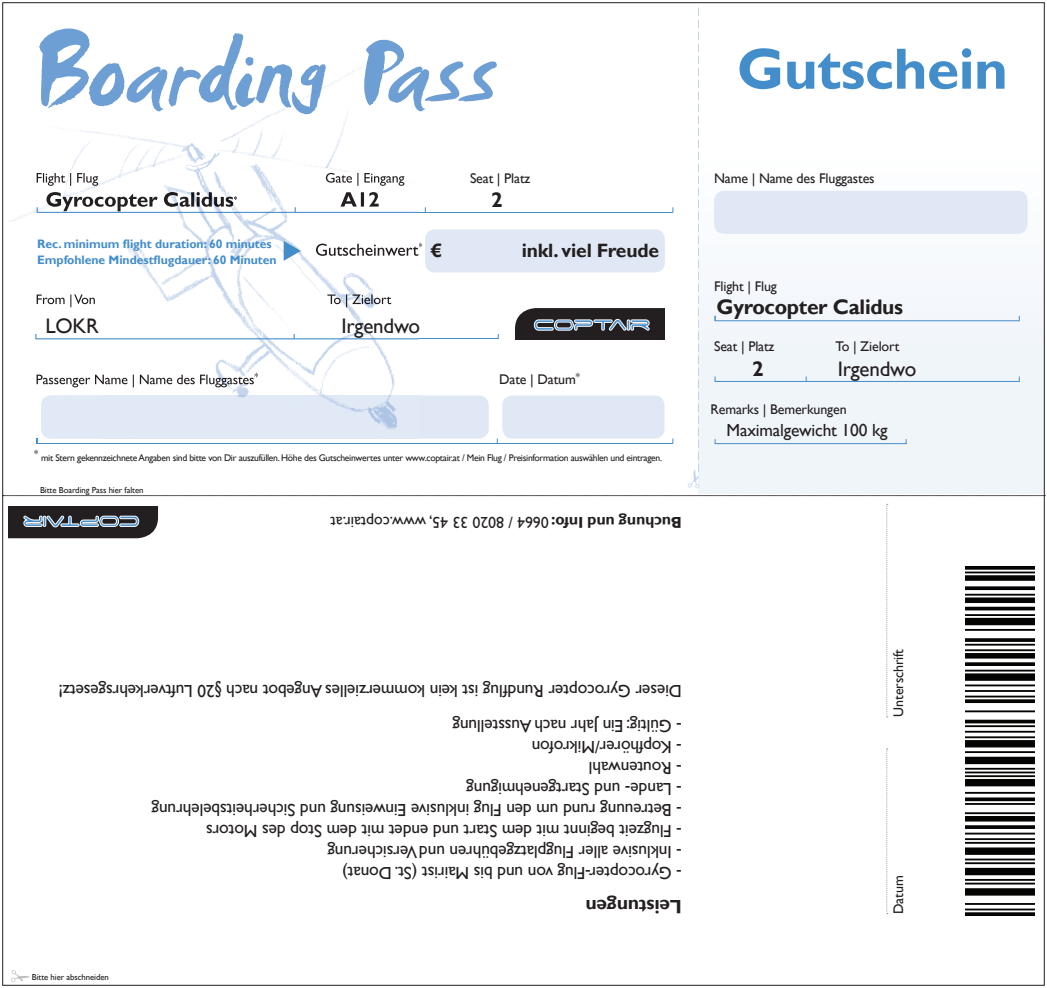
<style>
.page{position:relative;width:1047px;height:988px;background:#fff}
.page>*{position:absolute;margin:0;border:0;box-sizing:border-box;transform-origin:0 0}
.t1{font:103.25px "Smudger Let Plain";letter-spacing:-.03em;color:#6d9fd4}
.t2{font:700 58.45px "Gill Sans";letter-spacing:-.01em;color:#448dcb}
.t3{font:21px "Gill Sans";letter-spacing:-.01em;color:#231f20}
.t4{font:700 21px "Gill Sans";letter-spacing:-.015em;color:#231f20}
.t5{font:700 19.25px "Gill Sans";letter-spacing:-.01em;color:#231f20}
.t6{font:17.5px/35px "Gill Sans";letter-spacing:-.01em;color:#231f20}
.t7{font:15.75px "Gill Sans";color:#231f20}
.t8{font:14px "Gill Sans";letter-spacing:-.01em;color:#231f20}
.t9{font:700 12.25px/15.8px "Gill Sans";letter-spacing:-.005em;color:#448dcb}
.t10{font:9.62px "Gill Sans";letter-spacing:-.03em;color:#231f20}
.t11{font:8.75px "Gill Sans";letter-spacing:-.01em;color:#231f20}
.s1{font-weight:700}
</style>
<div class="page">
<div style="left:425px;top:229px;width:240px;height:43px;background:#e0e8f5;border-radius:10px"></div>
<hr style="left:37px;top:212px;width:636px;height:1px;background:#448dcb">
<hr style="left:36px;top:338px;width:463px;height:1px;background:#448dcb">
<div style="left:41px;top:395px;width:448px;height:43px;background:#e0e8f5;border-radius:10px"></div>
<div style="left:502px;top:395px;width:162px;height:43px;background:#e0e8f5;border-radius:10px"></div>
<hr style="left:37px;top:443px;width:636px;height:1px;background:#448dcb">
<div style="left:698px;top:97px;width:346px;height:397px;background:#f3f6fb"></div>
<div style="left:714px;top:191px;width:313px;height:43px;background:#e0e8f5;border-radius:10px"></div>
<hr style="left:714px;top:320px;width:305px;height:1px;background:#448dcb">
<hr style="left:714px;top:381px;width:305px;height:1px;background:#448dcb">
<hr style="left:715px;top:443px;width:191px;height:1px;background:#448dcb">
<img style="left:7px;top:128px;width:59px;height:314px">
<img style="left:66px;top:114px;width:352px;height:325px">
<img style="left:41px;top:57px;width:377px;height:57px">
<img style="left:316px;top:243px;width:102px;height:13px">
<img style="left:46px;top:192px;width:187px;height:19px">
<svg style="left:234px;top:196px;width:3px;height:4px"></svg>
<img style="left:237px;top:192px;width:181px;height:14px">
<img style="left:37px;top:173px;width:381px;height:13px">
<img style="left:37px;top:212px;width:381px;height:1px">
<img style="left:37px;top:294px;width:354px;height:13px">
<img style="left:37px;top:338px;width:381px;height:1px">
<img style="left:37px;top:374px;width:217px;height:13px">
<svg style="left:254px;top:372px;width:4px;height:5px"></svg>
<img style="left:258px;top:374px;width:160px;height:13px">
<img style="left:41px;top:395px;width:377px;height:43px">
<svg style="left:515px;top:308px;width:150px;height:32px;background:#3f4146"></svg>
<svg style="left:284px;top:241px;width:17px;height:20px"></svg>
<svg style="left:886px;top:748px;width:2px;height:165px"></svg>
<svg style="left:8px;top:506px;width:150px;height:32px;background:#3e4045"></svg>
<img style="left:965px;top:566px;width:69px;height:349px">
<svg style="left:886px;top:504px;width:2px;height:213px"></svg>
<svg style="left:11px;top:970px;width:19px;height:11px"></svg>
<svg style="left:3px;top:495px;width:1042px;height:1px"></svg>
<svg style="left:698px;top:7px;width:1px;height:465px"></svg>
<h1 class="t1" style="left:34px;top:10px;width:465px">Boarding Pass</h1>
<p class="t8" style="left:470px;top:170px;width:62px">Seat | Platz</p>
<p class="t9" style="left:37px;top:237px;width:241px">Rec. minimum flight duration: 60 minutes<br>Empfohlene Mindestflugdauer: 60 Minuten</p>
<p class="t3" style="left:45px;top:313px;width:55px">LOKR</p>
<p class="t3" style="left:341px;top:313px;width:80px">Irgendwo</p>
<p class="t4" style="left:491px;top:187px;width:13px">2</p>
<p class="t5" style="left:522px;top:239px;width:139px">inkl. viel Freude</p>
<p class="t8" style="left:499px;top:371px;width:82px">Date | Datum<sup>*</sup></p>
<p class="t10" style="left:34px;top:451px;width:629px"><sup>*</sup> mit Stern gekennzeichnete Angaben sind bitte von Dir auszufüllen. Höhe des Gutscheinwertes unter www.coptair.at / Mein Flug / Preisinformation auswählen und eintragen.</p>
<p class="t11" style="left:40px;top:485px;width:105px">Bitte Boarding Pass hier falten</p>
<p class="t7" style="left:682px;top:531px;width:353px;rotate:-180deg"><span class="s1">Buchung und Info:</span> 0664 / 8020 33 45, www.coptair.at</p>
<h2 class="t2" style="left:737px;top:34px;width:273px">Gutschein</h2>
<p class="t8" style="left:714px;top:170px;width:162px">Name | Name des Fluggastes</p>
<p class="t8" style="left:714px;top:278px;width:64px">Flight | Flug</p>
<p class="t4" style="left:716px;top:294px;width:188px">Gyrocopter Calidus</p>
<p class="t8" style="left:714px;top:338px;width:62px">Seat | Platz</p>
<p class="t8" style="left:835px;top:338px;width:66px">To | Zielort</p>
<p class="t4" style="left:752px;top:356px;width:13px">2</p>
<p class="t3" style="left:837px;top:356px;width:80px">Irgendwo</p>
<p class="t8" style="left:710px;top:400px;width:138px">Remarks | Bemerkungen</p>
<p class="t6" style="left:726px;top:412px;width:163px">Maximalgewicht 100 kg</p>
<p class="t6" style="left:682px;top:743px;width:625px;rotate:-180deg">- Gültig: Ein Jahr nach Ausstellung<br>Dieser Gyrocopter Rundflug ist kein kommerzielles Angebot nach §20 Luftverkehrsgesetz!</p>
<p class="t6" style="left:682px;top:764px;width:152px;rotate:-180deg">- Kopfhörer/Mikrofon</p>
<p class="t6" style="left:682px;top:785px;width:95px;rotate:-180deg">- Routenwahl</p>
<p class="t6" style="left:682px;top:806px;width:217px;rotate:-180deg">- Lande- und Startgenehmigung</p>
<p class="t6" style="left:682px;top:827px;width:532px;rotate:-180deg">- Betreuung rund um den Flug inklusive Einweisung und Sicherheitsbelehrung</p>
<p class="t6" style="left:682px;top:848px;width:477px;rotate:-180deg">- Flugzeit beginnt mit dem Start und endet mit dem Stop des Motors</p>
<p class="t6" style="left:682px;top:869px;width:356px;rotate:-180deg">- Inklusive aller Flugplatzgebühren und Versicherung</p>
<p class="t6" style="left:682px;top:890px;width:341px;rotate:-180deg">- Gyrocopter-Flug von und bis Mairist (St. Donat)</p>
<p class="t11" style="left:32px;top:971px;width:79px">Bitte hier abschneiden</p>
<p class="t5" style="left:682px;top:918px;width:98px;rotate:-180deg">Leistungen</p>
<p class="t8" style="left:890px;top:716px;width:69px;rotate:-90deg">Unterschrift</p>
<p class="t8" style="left:890px;top:913px;width:40px;rotate:-90deg">Datum</p>
</div>
